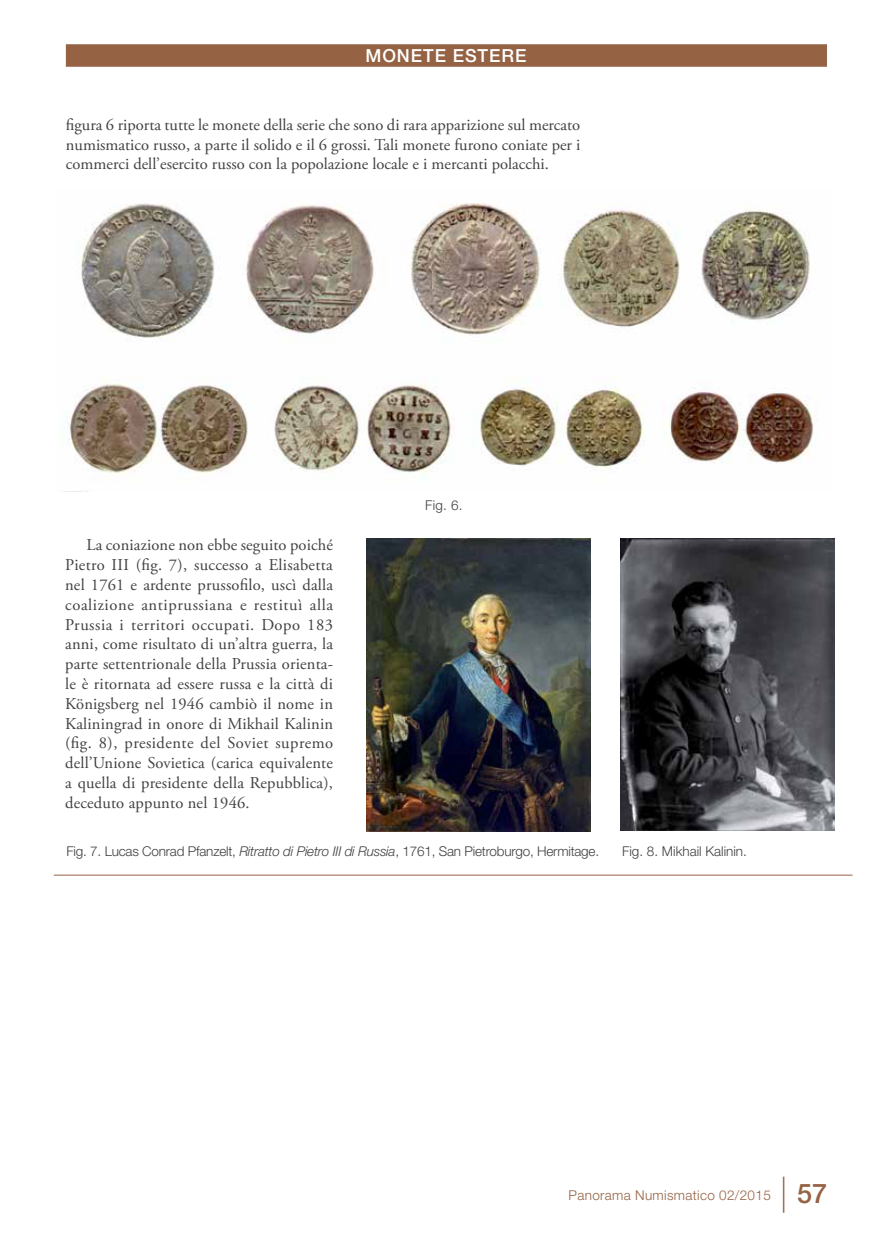
<style>
.page{position:relative;width:893px;height:1234px;background:#fff}
.page>*{position:absolute;margin:0;border:0;box-sizing:border-box;transform-origin:0 0}
.t1{font:100 36px "Helvetica Neue";color:#956244}
.t2{font:500 27px "Helvetica Neue";color:#956244}
.t3{font:500 18px "Helvetica Neue";letter-spacing:.05em;color:#fff}
.t4{font:16.5px/19.8px "Adobe Garamond Pro";color:#414042;text-align:justify}
.t5{font:300 13.5px "Helvetica Neue";letter-spacing:-.015em;color:#414042}
.t6{font:300 13.5px "Helvetica Neue";letter-spacing:.025em;color:#956244}
.s1{font-style:italic}
</style>
<div class="page">
<img style="left:66px;top:203px;width:751px;height:278px">
<img style="left:366px;top:538px;width:224px;height:293px">
<img style="left:620px;top:538px;width:214px;height:292px">
<hr style="left:54px;top:874px;width:798px;height:1px;background:#956244">
<div style="left:66px;top:44px;width:761px;height:23px;background:#956244"></div>
<p class="t3" style="left:365px;top:44px;width:162px">MONETE ESTERE</p>
<p class="t4" style="left:66px;top:115px;width:516px">figura 6 riporta tutte le monete della serie che sono di rara apparizione sul mercato numismatico russo, a parte il solido e il 6 grossi. Tali monete furono coniate per i commerci dell’esercito russo con la popolazione locale e i mercanti polacchi.</p>
<p class="t4" style="left:65px;top:535px;width:270px;text-indent:21px">La coniazione non ebbe seguito poiché Pietro III (fig. 7), successo a Elisabetta nel 1761 e ardente prussofilo, uscì dalla coalizione antiprussiana e restituì alla Prussia i territori occupati. Dopo 183 anni, come risultato di un’altra guerra, la parte settentrionale della Prussia orienta&shy;le è ritornata ad essere russa e la città di Königsberg nel 1946 cambiò il nome in Kaliningrad in onore di Mikhail Kalinin (fig. 8), presidente del Soviet supremo dell’Unione Sovietica (carica equivalente a quella di presidente della Repubblica), deceduto appunto nel 1946.</p>
<p class="t5" style="left:425px;top:496px;width:39px">Fig. 6.</p>
<p class="t5" style="left:67px;top:843px;width:534px">Fig. 7. Lucas Conrad Pfanzelt, <span class="s1">Ritratto di Pietro III di Russia</span>, 1761, San Pietroburgo, Hermitage.</p>
<p class="t5" style="left:622px;top:843px;width:126px">Fig. 8. Mikhail Kalinin.</p>
<p class="t6" style="left:569px;top:1186px;width:204px">Panorama Numismatico 02/2015</p>
<h1 class="t1" style="left:780px;top:1170px;width:9px">|</h1>
<h2 class="t2" style="left:797px;top:1176px;width:32px">57</h2>
</div>
